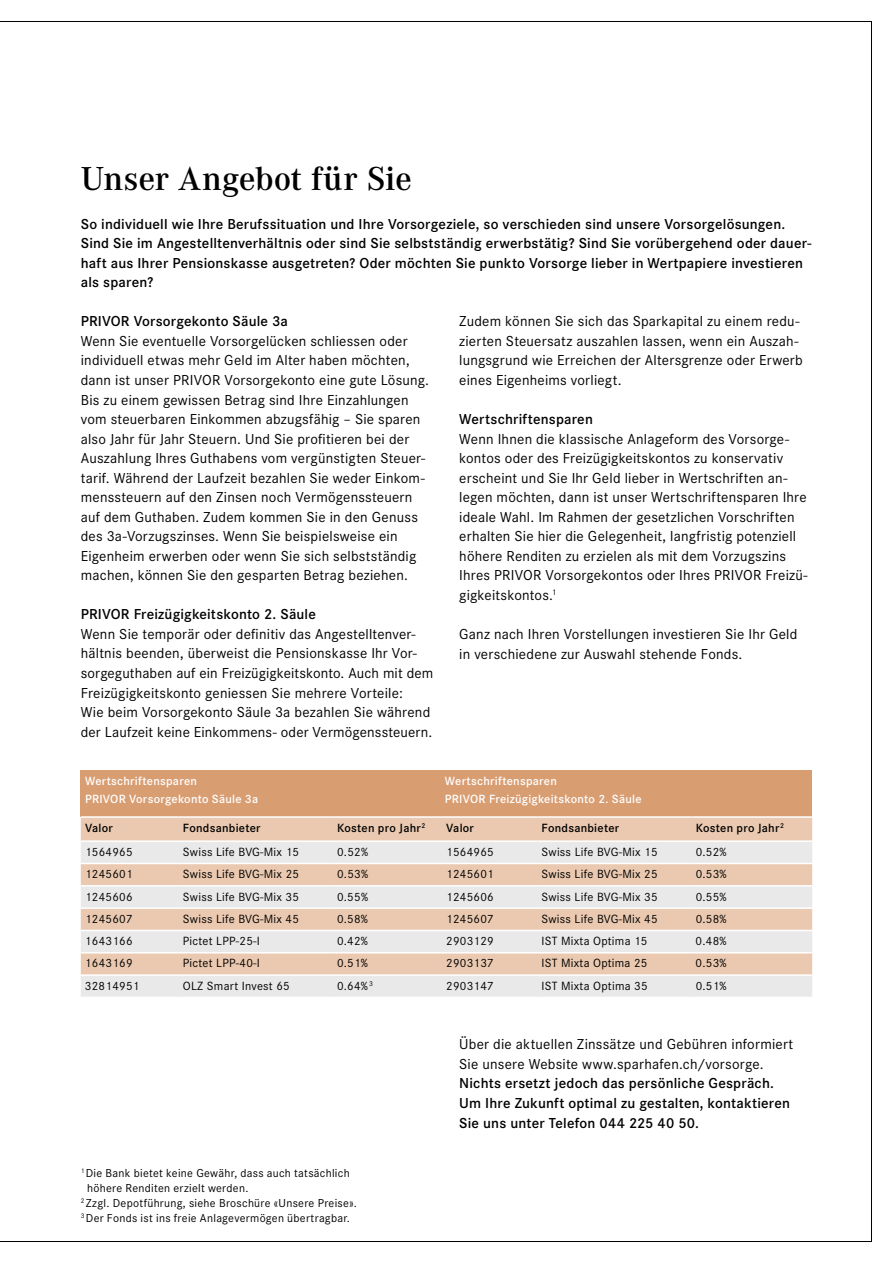
<style>
.page{position:relative;width:893px;height:1263px;background:#fff}
.page>*{position:absolute;margin:0;border:0;box-sizing:border-box;transform-origin:0 0}
.t1{font:600 34.5px "Corporate A";letter-spacing:-.005em;color:#000}
.t2{font:15px/19.5px "Corporate S";letter-spacing:.015em;color:#000}
.t3{font:600 15px/19.5px "Corporate S";letter-spacing:.015em;color:#000}
.t4{font:12.3px "Corporate S";letter-spacing:.02em;color:#000}
.t5{font:600 12.3px "Corporate S";letter-spacing:.02em;color:#fff}
.t6{font:600 12.3px "Corporate S";letter-spacing:.02em;color:#000}
.t7{font:12px "Corporate S";letter-spacing:.025em;color:#000}
</style>
<div class="page">
<div style="left:81px;top:770px;width:731px;height:47px;background:#d99d72"></div>
<div style="left:81px;top:818px;width:731px;height:22px;background:#eac9b0"></div>
<svg style="left:81px;top:842px;width:731px;height:155px;background:#e9dbd1"></svg>
<hr style="left:81px;top:863px;width:98px;height:1px;background:#fff">
<hr style="left:81px;top:885px;width:98px;height:1px;background:#fff">
<hr style="left:81px;top:907px;width:98px;height:2px;background:#fff">
<hr style="left:81px;top:930px;width:98px;height:1px;background:#fff">
<hr style="left:81px;top:952px;width:98px;height:1px;background:#fff">
<hr style="left:81px;top:974px;width:98px;height:2px;background:#fff">
<hr style="left:179px;top:863px;width:154px;height:1px;background:#fff">
<hr style="left:179px;top:885px;width:154px;height:1px;background:#fff">
<hr style="left:179px;top:907px;width:154px;height:2px;background:#fff">
<hr style="left:179px;top:930px;width:154px;height:1px;background:#fff">
<hr style="left:179px;top:952px;width:154px;height:1px;background:#fff">
<hr style="left:179px;top:974px;width:154px;height:2px;background:#fff">
<hr style="left:333px;top:863px;width:109px;height:1px;background:#fff">
<hr style="left:442px;top:863px;width:95px;height:1px;background:#fff">
<hr style="left:537px;top:863px;width:154px;height:1px;background:#fff">
<hr style="left:691px;top:863px;width:121px;height:1px;background:#fff">
<hr style="left:333px;top:885px;width:109px;height:1px;background:#fff">
<hr style="left:442px;top:885px;width:95px;height:1px;background:#fff">
<hr style="left:537px;top:885px;width:154px;height:1px;background:#fff">
<hr style="left:691px;top:885px;width:121px;height:1px;background:#fff">
<hr style="left:333px;top:907px;width:109px;height:2px;background:#fff">
<hr style="left:442px;top:907px;width:95px;height:2px;background:#fff">
<hr style="left:537px;top:907px;width:154px;height:2px;background:#fff">
<hr style="left:691px;top:907px;width:121px;height:2px;background:#fff">
<hr style="left:333px;top:930px;width:109px;height:1px;background:#fff">
<hr style="left:442px;top:930px;width:95px;height:1px;background:#fff">
<hr style="left:537px;top:930px;width:154px;height:1px;background:#fff">
<hr style="left:691px;top:930px;width:121px;height:1px;background:#fff">
<hr style="left:333px;top:952px;width:109px;height:1px;background:#fff">
<hr style="left:442px;top:952px;width:95px;height:1px;background:#fff">
<hr style="left:537px;top:952px;width:154px;height:1px;background:#fff">
<hr style="left:691px;top:952px;width:121px;height:1px;background:#fff">
<hr style="left:333px;top:974px;width:109px;height:2px;background:#fff">
<hr style="left:442px;top:974px;width:95px;height:2px;background:#fff">
<hr style="left:537px;top:974px;width:154px;height:2px;background:#fff">
<hr style="left:691px;top:974px;width:121px;height:2px;background:#fff">
<hr style="left:81px;top:816px;width:98px;height:2px;background:#fff">
<hr style="left:179px;top:816px;width:154px;height:2px;background:#fff">
<hr style="left:333px;top:816px;width:109px;height:2px;background:#fff">
<hr style="left:442px;top:816px;width:95px;height:2px;background:#fff">
<hr style="left:537px;top:816px;width:154px;height:2px;background:#fff">
<hr style="left:691px;top:816px;width:121px;height:2px;background:#fff">
<h1 class="t1" style="left:81px;top:155px;width:332px">Unser Angebot für Sie</h1>
<p class="t3" style="left:81px;top:213px;width:732px">So individuell wie Ihre Berufssituation und Ihre Vorsorgeziele, so verschieden sind unsere Vorsorgelösungen.<br>Sind Sie im Angestelltenverhältnis oder sind Sie selbstständig erwerbstätig? Sind Sie vorübergehend oder dauer&shy;haft aus Ihrer Pensionskasse ausgetreten? Oder möchten Sie punkto Vorsorge lieber in Wertpapiere investieren als sparen?</p>
<p class="t3" style="left:81px;top:311px;width:209px">PRIVOR Vorsorgekonto Säule 3a</p>
<p class="t2" style="left:81px;top:331px;width:350px">Wenn Sie eventuelle Vorsorgelücken schliessen oder individuell etwas mehr Geld im Alter haben möchten, dann ist unser PRIVOR Vorsorgekonto eine gute Lösung.<br>Bis zu einem gewissen Betrag sind Ihre Einzahlungen vom steuerbaren Einkommen abzugsfähig – Sie sparen also Jahr für Jahr Steuern. Und Sie profitieren bei der Auszahlung Ihres Guthabens vom vergünstigten Steuer&shy;tarif. Während der Laufzeit bezahlen Sie weder Einkom&shy;menssteuern auf den Zinsen noch Vermögenssteuern auf dem Guthaben. Zudem kommen Sie in den Genuss des 3a-Vorzugszinses. Wenn Sie beispielsweise ein Eigenheim erwerben oder wenn Sie sich selbstständig machen, können Sie den gesparten Betrag beziehen.</p>
<p class="t3" style="left:81px;top:604px;width:237px">PRIVOR Freizügigkeitskonto 2. Säule</p>
<p class="t2" style="left:81px;top:624px;width:354px">Wenn Sie temporär oder definitiv das Angestelltenver&shy;hältnis beenden, überweist die Pensionskasse Ihr Vor&shy;sorgeguthaben auf ein Freizügigkeitskonto. Auch mit dem Freizügigkeitskonto geniessen Sie mehrere Vorteile:<br>Wie beim Vorsorgekonto Säule 3a bezahlen Sie während der Laufzeit keine Einkommens- oder Vermögenssteuern.</p>
<p class="t2" style="left:459px;top:311px;width:345px">Zudem können Sie sich das Sparkapital zu einem redu&shy;zierten Steuersatz auszahlen lassen, wenn ein Auszah&shy;lungsgrund wie Erreichen der Altersgrenze oder Erwerb eines Eigenheims vorliegt.</p>
<p class="t3" style="left:459px;top:409px;width:135px">Wertschriftensparen</p>
<p class="t2" style="left:459px;top:428px;width:350px">Wenn Ihnen die klassische Anlageform des Vorsorge&shy;kontos oder des Freizügigkeitskontos zu konservativ erscheint und Sie Ihr Geld lieber in Wertschriften an&shy;legen möchten, dann ist unser Wertschriftensparen Ihre ideale Wahl. Im Rahmen der gesetzlichen Vorschriften erhalten Sie hier die Gelegenheit, langfristig potenziell höhere Renditen zu erzielen als mit dem Vorzugszins Ihres PRIVOR Vorsorgekontos oder Ihres PRIVOR Freizü&shy;gigkeitskontos.<sup>1</sup></p>
<p class="t2" style="left:459px;top:624px;width:340px">Ganz nach Ihren Vorstellungen investieren Sie Ihr Geld in verschiedene zur Auswahl stehende Fonds.</p>
<p class="t5" style="left:85px;top:772px;width:113px">Wertschriftensparen</p>
<p class="t5" style="left:445px;top:772px;width:113px">Wertschriftensparen</p>
<p class="t5" style="left:85px;top:790px;width:175px">PRIVOR Vorsorgekonto Säule 3a</p>
<p class="t5" style="left:445px;top:790px;width:198px">PRIVOR Freizügigkeitskonto 2. Säule</p>
<p class="t6" style="left:85px;top:820px;width:29px">Valor</p>
<p class="t6" style="left:183px;top:820px;width:79px">Fondsanbieter</p>
<p class="t6" style="left:337px;top:820px;width:90px">Kosten pro Jahr<sup>2</sup></p>
<p class="t6" style="left:446px;top:820px;width:29px">Valor</p>
<p class="t6" style="left:542px;top:820px;width:79px">Fondsanbieter</p>
<p class="t6" style="left:696px;top:820px;width:90px">Kosten pro Jahr<sup>2</sup></p>
<p class="t4" style="left:85px;top:844px;width:49px">1564965</p>
<p class="t4" style="left:183px;top:844px;width:118px">Swiss Life BVG-Mix 15</p>
<p class="t4" style="left:337px;top:844px;width:33px">0.52%</p>
<p class="t4" style="left:446px;top:844px;width:49px">1564965</p>
<p class="t4" style="left:542px;top:844px;width:118px">Swiss Life BVG-Mix 15</p>
<p class="t4" style="left:696px;top:844px;width:33px">0.52%</p>
<p class="t4" style="left:85px;top:866px;width:49px">1245601</p>
<p class="t4" style="left:183px;top:866px;width:118px">Swiss Life BVG-Mix 25</p>
<p class="t4" style="left:337px;top:866px;width:33px">0.53%</p>
<p class="t4" style="left:446px;top:866px;width:49px">1245601</p>
<p class="t4" style="left:542px;top:866px;width:118px">Swiss Life BVG-Mix 25</p>
<p class="t4" style="left:696px;top:866px;width:33px">0.53%</p>
<p class="t4" style="left:85px;top:888px;width:49px">1245606</p>
<p class="t4" style="left:183px;top:888px;width:118px">Swiss Life BVG-Mix 35</p>
<p class="t4" style="left:337px;top:888px;width:33px">0.55%</p>
<p class="t4" style="left:446px;top:888px;width:49px">1245606</p>
<p class="t4" style="left:541px;top:888px;width:118px">Swiss Life BVG-Mix 35</p>
<p class="t4" style="left:696px;top:888px;width:33px">0.55%</p>
<p class="t4" style="left:85px;top:911px;width:49px">1245607</p>
<p class="t4" style="left:183px;top:911px;width:118px">Swiss Life BVG-Mix 45</p>
<p class="t4" style="left:337px;top:911px;width:33px">0.58%</p>
<p class="t4" style="left:446px;top:911px;width:49px">1245607</p>
<p class="t4" style="left:541px;top:911px;width:118px">Swiss Life BVG-Mix 45</p>
<p class="t4" style="left:696px;top:911px;width:33px">0.58%</p>
<p class="t4" style="left:85px;top:933px;width:49px">1643166</p>
<p class="t4" style="left:183px;top:933px;width:79px">Pictet LPP-25-I</p>
<p class="t4" style="left:337px;top:933px;width:33px">0.42%</p>
<p class="t4" style="left:446px;top:933px;width:49px">2903129</p>
<p class="t4" style="left:541px;top:933px;width:108px">IST Mixta Optima 15</p>
<p class="t4" style="left:696px;top:933px;width:33px">0.48%</p>
<p class="t4" style="left:85px;top:955px;width:49px">1643169</p>
<p class="t4" style="left:183px;top:955px;width:79px">Pictet LPP-40-I</p>
<p class="t4" style="left:337px;top:955px;width:33px">0.51%</p>
<p class="t4" style="left:446px;top:955px;width:49px">2903137</p>
<p class="t4" style="left:541px;top:955px;width:108px">IST Mixta Optima 25</p>
<p class="t4" style="left:696px;top:955px;width:33px">0.53%</p>
<p class="t4" style="left:85px;top:978px;width:56px">32814951</p>
<p class="t4" style="left:183px;top:978px;width:108px">OLZ Smart Invest 65</p>
<p class="t4" style="left:337px;top:978px;width:37px">0.64%<sup>3</sup></p>
<p class="t4" style="left:446px;top:978px;width:49px">2903147</p>
<p class="t4" style="left:542px;top:978px;width:108px">IST Mixta Optima 35</p>
<p class="t4" style="left:696px;top:978px;width:33px">0.51%</p>
<p class="t7" style="left:81px;top:1165px;width:270px"><sup>1</sup> Die Bank bietet keine Gewähr, dass auch tatsächlich</p>
<p class="t7" style="left:87px;top:1180px;width:163px">höhere Renditen erzielt werden.</p>
<p class="t7" style="left:81px;top:1195px;width:277px"><sup>2</sup> Zzgl. Depotführung, siehe Broschüre «Unsere Preise».</p>
<p class="t7" style="left:81px;top:1210px;width:271px"><sup>3</sup> Der Fonds ist ins freie Anlagevermögen übertragbar.</p>
<p class="t2" style="left:459px;top:1034px;width:336px">Über die aktuellen Zinssätze und Gebühren informiert<br>Sie unsere Website www.sparhafen.ch/vorsorge.</p>
<p class="t3" style="left:459px;top:1073px;width:332px">Nichts ersetzt jedoch das persönliche Gespräch.<br>Um Ihre Zukunft optimal zu gestalten, kontaktieren<br>Sie uns unter Telefon 044 225 40 50.</p>
</div>
